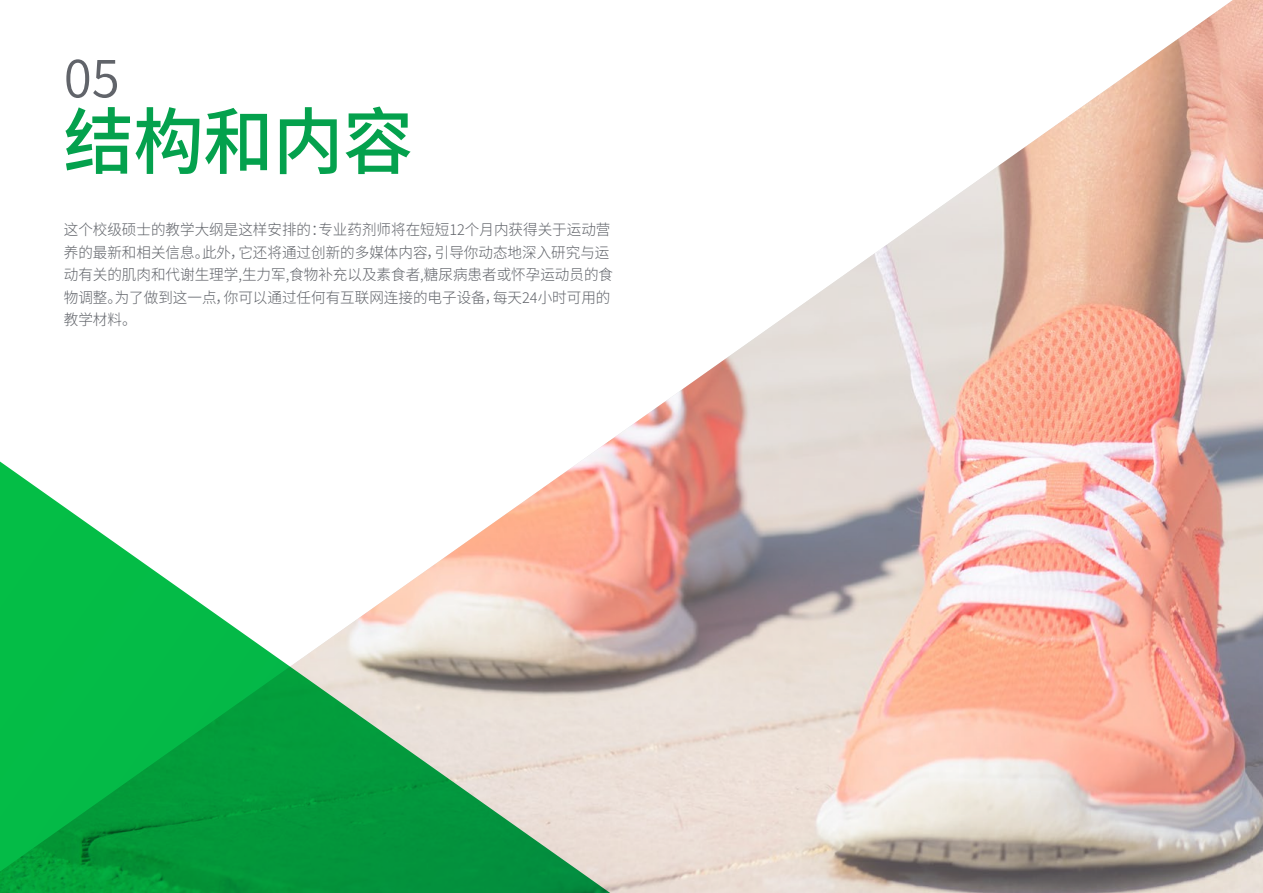
<style>
.page{position:relative;width:1263px;height:893px;background:#fff}
.page>*{position:absolute;margin:0;border:0;box-sizing:border-box;transform-origin:0 0}
.t1{font:500 72px "Source Han Sans CN";color:#04a14d}
.t2{font:52.5px "Source Han Sans CN";color:#61646a}
.t3{font:300 15px/22.5px "Source Han Sans CN";color:#61646a}
</style>
<div class="page">
<img style="left:602px;top:0;width:661px;height:893px">
<svg style="left:0;top:446px;width:640px;height:447px"></svg>
<h2 class="t2" style="left:64px;top:49px;width:57px">05</h2>
<h1 class="t1" style="left:64px;top:101px;width:351px">结构和内容</h1>
<p class="t3" style="left:64px;top:219px;width:551px">这个校级硕士的教学大纲是这样安排的：专业药剂师将在短短12个月内获得关于运动营养的最新和相关信息。此外，它还将通过创新的多媒体内容，引导你动态地深入研究与运动有关的肌肉和代谢生理学,生力军,食物补充以及素食者,糖尿病患者或怀孕运动员的食物调整。为了做到这一点，你可以通过任何有互联网连接的电子设备，每天24小时可用的教学材料。</p>
</div>
